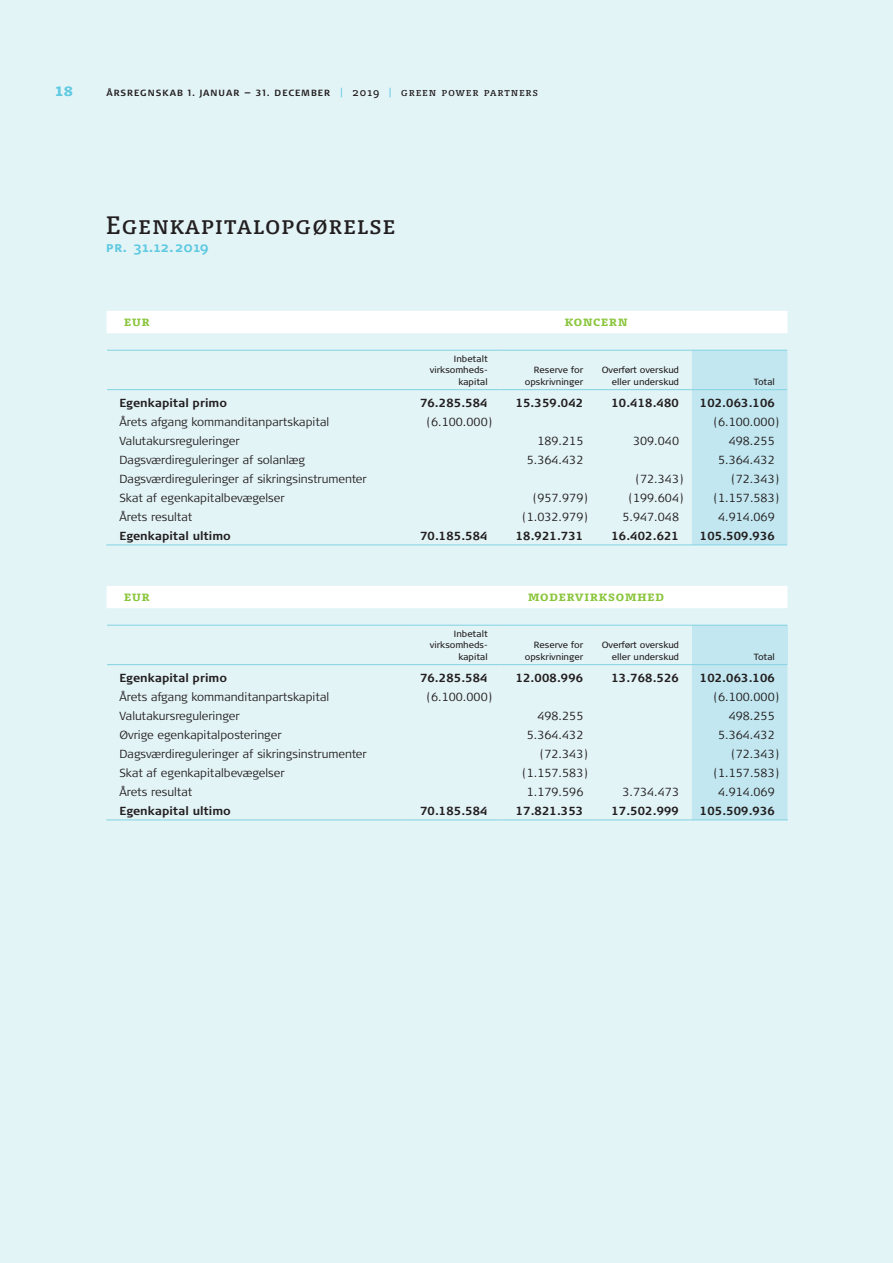
<style>
.page{position:relative;width:893px;height:1263px;background:#e3f4f7}
.page>*{position:absolute;margin:0;border:0;box-sizing:border-box;transform-origin:0 0}
.t1{font:24px "Olsen Regular SC";letter-spacing:.05em;color:#231f20}
.t2{font:700 14.25px "Signa OT";color:#60cae1}
.t3{font:900 13.5px "Signa OT";color:#60cae1}
.t4{font:12.9px "Olsen Bold SC";letter-spacing:.05em;color:#8bc63e}
.t5{font:300 11.7px "Signa OT";color:#231f20}
.t6{font:700 11.7px "Signa OT";color:#231f20}
.t7{font:9px/11.2px "Signa OT";color:#231f20;text-align:right}
.t8{font:700 9px "Signa OT";letter-spacing:.11em;color:#231f20}
.s1{font-family:"Olsen Regular SC";font-weight:400;font-size:10.5px;color:#60cae1}
.s2{font-family:"Olsen Regular SC";font-weight:400;font-size:10.5px}
</style>
<div class="page">
<svg style="left:107px;top:311px;width:680px;height:297px"></svg>
<svg style="left:692px;top:351px;width:95px;height:468px;background:#c9e9f1"></svg>
<div style="left:692px;top:625px;width:95px;height:40px;background:#c2e7f0"></div>
<hr style="left:115px;top:819px;width:290px;height:1px;background:#81d2e2">
<hr style="left:115px;top:544px;width:290px;height:1px;background:#81d2e2">
<hr style="left:115px;top:350px;width:290px;height:1px;background:#81d2e2">
<hr style="left:405px;top:350px;width:95px;height:1px;background:#81d2e2">
<hr style="left:500px;top:350px;width:96px;height:1px;background:#81d2e2">
<hr style="left:596px;top:350px;width:96px;height:1px;background:#81d2e2">
<hr style="left:692px;top:350px;width:95px;height:1px;background:#81d2e2">
<hr style="left:115px;top:389px;width:290px;height:1px;background:#81d2e2">
<hr style="left:405px;top:389px;width:95px;height:1px;background:#81d2e2">
<hr style="left:500px;top:389px;width:96px;height:1px;background:#81d2e2">
<hr style="left:596px;top:389px;width:96px;height:1px;background:#81d2e2">
<hr style="left:692px;top:389px;width:95px;height:1px;background:#81d2e2">
<hr style="left:115px;top:625px;width:290px;height:1px;background:#81d2e2">
<hr style="left:405px;top:625px;width:95px;height:1px;background:#81d2e2">
<hr style="left:500px;top:625px;width:96px;height:1px;background:#81d2e2">
<hr style="left:596px;top:625px;width:96px;height:1px;background:#81d2e2">
<hr style="left:692px;top:625px;width:95px;height:1px;background:#81d2e2">
<hr style="left:115px;top:664px;width:290px;height:1px;background:#81d2e2">
<hr style="left:405px;top:664px;width:95px;height:1px;background:#81d2e2">
<hr style="left:500px;top:664px;width:96px;height:1px;background:#81d2e2">
<hr style="left:596px;top:664px;width:96px;height:1px;background:#81d2e2">
<hr style="left:692px;top:664px;width:95px;height:1px;background:#81d2e2">
<hr style="left:405px;top:544px;width:95px;height:1px;background:#81d2e2">
<hr style="left:500px;top:544px;width:96px;height:1px;background:#81d2e2">
<hr style="left:596px;top:544px;width:96px;height:1px;background:#81d2e2">
<hr style="left:692px;top:544px;width:95px;height:1px;background:#81d2e2">
<hr style="left:405px;top:819px;width:95px;height:1px;background:#81d2e2">
<hr style="left:500px;top:819px;width:96px;height:1px;background:#81d2e2">
<hr style="left:596px;top:819px;width:96px;height:1px;background:#81d2e2">
<hr style="left:692px;top:819px;width:96px;height:1px;background:#81d2e2">
<p class="t3" style="left:55px;top:83px;width:20px">18</p>
<p class="t8" style="left:106px;top:88px;width:433px">ÅRSREGNSKAB 1. JANUAR — 31. DECEMBER <span class="s1">|</span> <span class="s2">2019</span> <span class="s1">|</span> <span class="s2">green power partners</span></p>
<h1 class="t1" style="left:106px;top:210px;width:291px">Egenkapitalopgørelse</h1>
<p class="t2" style="left:106px;top:239px;width:104px">pr. 31.12.2019</p>
<p class="t4" style="left:124px;top:313px;width:27px">eur</p>
<p class="t4" style="left:565px;top:313px;width:64px">koncern</p>
<p class="t7" style="left:430px;top:353px;width:59px">Inbetalt virksomheds&shy;kapital</p>
<p class="t7" style="left:525px;top:365px;width:60px">Reserve for opskrivninger</p>
<p class="t7" style="left:602px;top:365px;width:79px">Overført overskud eller underskud</p>
<p class="t7" style="left:754px;top:376px;width:22px">Total</p>
<p class="t6" style="left:119px;top:396px;width:109px">Egenkapital primo</p>
<p class="t6" style="left:420px;top:396px;width:69px">76.285.584</p>
<p class="t6" style="left:516px;top:396px;width:69px">15.359.042</p>
<p class="t6" style="left:611px;top:396px;width:69px">10.418.480</p>
<p class="t6" style="left:700px;top:396px;width:77px">102.063.106</p>
<p class="t5" style="left:119px;top:415px;width:211px">Årets afgang kommanditanpartskapital</p>
<p class="t5" style="left:426px;top:415px;width:67px">(6.100.000)</p>
<p class="t5" style="left:713px;top:415px;width:67px">(6.100.000)</p>
<p class="t5" style="left:119px;top:434px;width:122px">Valutakursreguleringer</p>
<p class="t5" style="left:537px;top:434px;width:48px">189.215</p>
<p class="t5" style="left:633px;top:434px;width:48px">309.040</p>
<p class="t5" style="left:729px;top:434px;width:48px">498.255</p>
<p class="t5" style="left:119px;top:453px;width:187px">Dagsværdireguleringer af solanlæg</p>
<p class="t5" style="left:527px;top:453px;width:58px">5.364.432</p>
<p class="t5" style="left:718px;top:453px;width:58px">5.364.432</p>
<p class="t5" style="left:119px;top:472px;width:249px">Dagsværdireguleringer af sikringsinstrumenter</p>
<p class="t5" style="left:636px;top:472px;width:50px">(72.343)</p>
<p class="t5" style="left:731px;top:472px;width:50px">(72.343)</p>
<p class="t5" style="left:119px;top:491px;width:167px">Skat af egenkapitalbevægelser</p>
<p class="t5" style="left:533px;top:491px;width:57px">(957.979)</p>
<p class="t5" style="left:628px;top:491px;width:57px">(199.604)</p>
<p class="t5" style="left:713px;top:491px;width:67px">(1.157.583)</p>
<p class="t5" style="left:119px;top:510px;width:74px">Årets resultat</p>
<p class="t5" style="left:522px;top:510px;width:67px">(1.032.979)</p>
<p class="t5" style="left:622px;top:510px;width:58px">5.947.048</p>
<p class="t5" style="left:718px;top:510px;width:58px">4.914.069</p>
<p class="t6" style="left:119px;top:529px;width:113px">Egenkapital ultimo</p>
<p class="t6" style="left:420px;top:529px;width:69px">70.185.584</p>
<p class="t6" style="left:516px;top:529px;width:69px">18.921.731</p>
<p class="t6" style="left:611px;top:529px;width:69px">16.402.621</p>
<p class="t6" style="left:700px;top:529px;width:77px">105.509.936</p>
<p class="t4" style="left:124px;top:588px;width:27px">eur</p>
<p class="t4" style="left:528px;top:588px;width:138px">modervirksomhed</p>
<p class="t7" style="left:430px;top:628px;width:59px">Inbetalt virksomheds&shy;kapital</p>
<p class="t7" style="left:525px;top:639px;width:60px">Reserve for opskrivninger</p>
<p class="t7" style="left:602px;top:639px;width:79px">Overført overskud eller underskud</p>
<p class="t7" style="left:754px;top:651px;width:22px">Total</p>
<p class="t6" style="left:119px;top:671px;width:109px">Egenkapital primo</p>
<p class="t6" style="left:420px;top:671px;width:69px">76.285.584</p>
<p class="t6" style="left:516px;top:671px;width:69px">12.008.996</p>
<p class="t6" style="left:611px;top:671px;width:69px">13.768.526</p>
<p class="t6" style="left:700px;top:671px;width:77px">102.063.106</p>
<p class="t5" style="left:119px;top:690px;width:211px">Årets afgang kommanditanpartskapital</p>
<p class="t5" style="left:426px;top:690px;width:67px">(6.100.000)</p>
<p class="t5" style="left:713px;top:690px;width:67px">(6.100.000)</p>
<p class="t5" style="left:119px;top:709px;width:122px">Valutakursreguleringer</p>
<p class="t5" style="left:537px;top:709px;width:48px">498.255</p>
<p class="t5" style="left:729px;top:709px;width:48px">498.255</p>
<p class="t5" style="left:119px;top:728px;width:164px">Øvrige egenkapitalposteringer</p>
<p class="t5" style="left:527px;top:728px;width:58px">5.364.432</p>
<p class="t5" style="left:718px;top:728px;width:58px">5.364.432</p>
<p class="t5" style="left:119px;top:747px;width:249px">Dagsværdireguleringer af sikringsinstrumenter</p>
<p class="t5" style="left:540px;top:747px;width:50px">(72.343)</p>
<p class="t5" style="left:731px;top:747px;width:50px">(72.343)</p>
<p class="t5" style="left:119px;top:766px;width:167px">Skat af egenkapitalbevægelser</p>
<p class="t5" style="left:522px;top:766px;width:67px">(1.157.583)</p>
<p class="t5" style="left:713px;top:766px;width:67px">(1.157.583)</p>
<p class="t5" style="left:119px;top:785px;width:74px">Årets resultat</p>
<p class="t5" style="left:527px;top:785px;width:58px">1.179.596</p>
<p class="t5" style="left:622px;top:785px;width:58px">3.734.473</p>
<p class="t5" style="left:718px;top:785px;width:58px">4.914.069</p>
<p class="t6" style="left:119px;top:804px;width:113px">Egenkapital ultimo</p>
<p class="t6" style="left:420px;top:804px;width:69px">70.185.584</p>
<p class="t6" style="left:516px;top:804px;width:69px">17.821.353</p>
<p class="t6" style="left:611px;top:804px;width:69px">17.502.999</p>
<p class="t6" style="left:700px;top:804px;width:77px">105.509.936</p>
</div>
